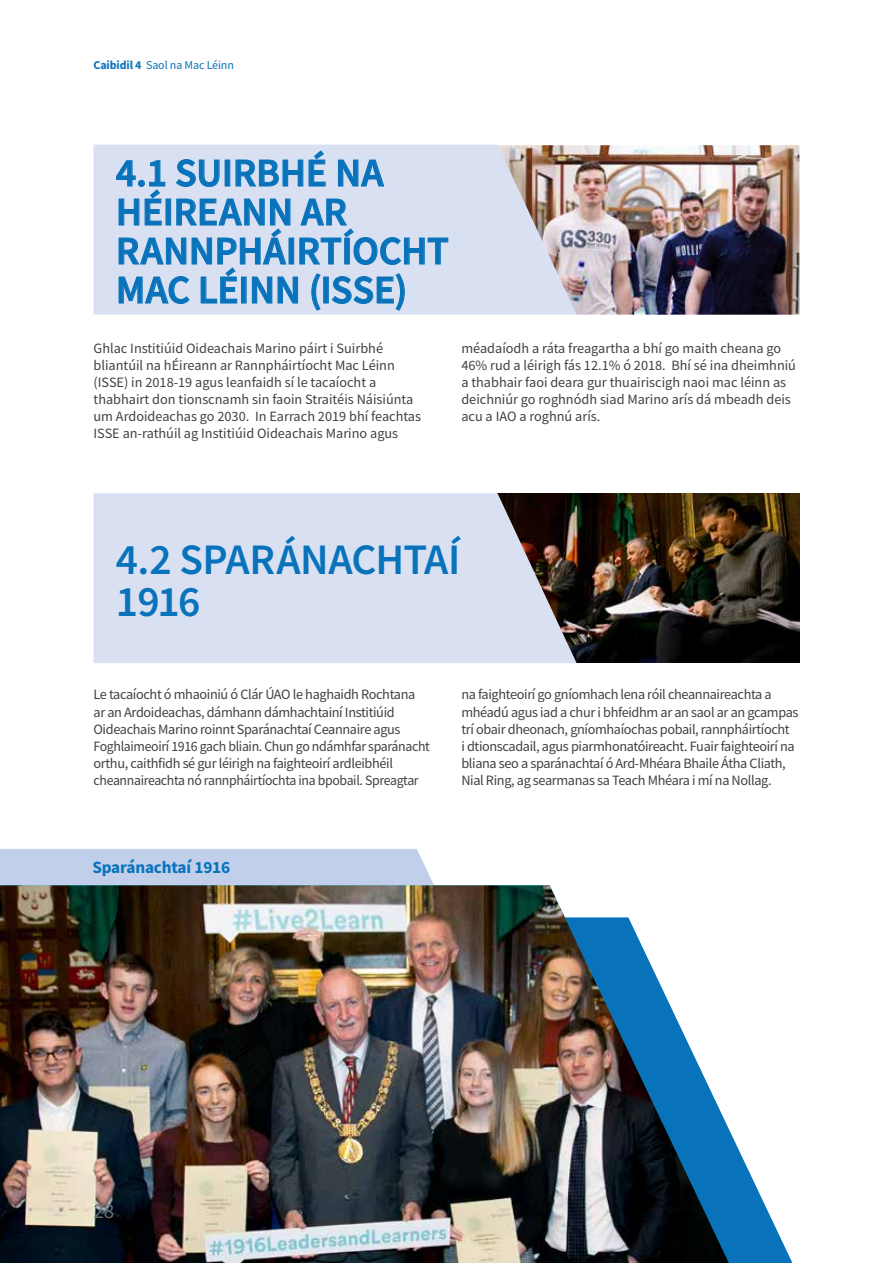
<style>
.page{position:relative;width:893px;height:1263px;background:#fff}
.page>*{position:absolute;margin:0;border:0;box-sizing:border-box;transform-origin:0 0}
.t1{font:600 43.5px/42px "Source Sans Pro";letter-spacing:-.02em;color:#0873bb}
.t2{font:600 39.75px/39px "Source Sans Pro";letter-spacing:-.01em;color:#0873bb}
.t3{font:21px "Source Sans Pro";color:#6d6e71}
.t4{font:700 17.25px "Source Sans Pro";letter-spacing:-.01em;color:#0873bb}
.t5{font:14.25px/17.1px "Source Sans Pro";letter-spacing:-.025em;color:#414042}
.t6{font:14.25px/17.1px "Source Sans Pro";color:#414042}
.t7{font:12px "Source Sans Pro";letter-spacing:-.01em;color:#0873bb}
.s1{font-weight:700}
</style>
<div class="page">
<img style="left:496px;top:145px;width:303px;height:170px">
<svg style="left:94px;top:145px;width:483px;height:169px;fill:#d9e0f2"></svg>
<svg style="left:116px;top:151px;width:332px;height:159px"></svg>
<img style="left:577px;top:493px;width:222px;height:169px">
<svg style="left:94px;top:493px;width:483px;height:170px;fill:#d9e0f2"></svg>
<div style="left:0;top:849px;width:434px;height:36px;background:#c2cfea"></div>
<svg style="left:729px;top:1129px;width:63px;height:134px"></svg>
<img style="left:0;top:885px;width:729px;height:378px">
<p class="t7" style="left:94px;top:57px;width:142px"><span class="s1">Caibidil 4</span> Saol na Mac Léinn</p>
<h2 class="t2" style="left:116px;top:153px;width:334px">4.1 SUIRBHÉ NA<br>HÉIREANN AR<br>RANNPHÁIRTÍOCHT<br>MAC LÉINN (ISSE)</h2>
<p class="t6" style="left:94px;top:339px;width:329px">Ghlac Institiúid Oideachais Marino páirt i Suirbhé bliantúil na hÉireann ar Rannpháirtíocht Mac Léinn (ISSE) in 2018-19 agus leanfaidh sí le tacaíocht a thabhairt don tionscnamh sin faoin Straitéis Náisiúnta um Ardoideachas go 2030. In Earrach 2019 bhí feachtas ISSE an-rathúil ag Institiúid Oideachais Marino agus</p>
<p class="t6" style="left:461px;top:339px;width:336px">méadaíodh a ráta freagartha a bhí go maith cheana go 46% rud a léirigh fás 12.1% ó 2018. Bhí sé ina dheimhniú a thabhair faoi deara gur thuairiscigh naoi mac léinn as deichniúr go roghnódh siad Marino arís dá mbeadh deis acu a IAO a roghnú arís.</p>
<h1 class="t1" style="left:116px;top:538px;width:346px">4.2 SPARÁNACHTAÍ<br>1916</h1>
<p class="t5" style="left:94px;top:686px;width:338px">Le tacaíocht ó mhaoiniú ó Clár ÚAO le haghaidh Rochtana ar an Ardoideachas, dámhann dámhachtainí Institiúid Oideachais Marino roinnt Sparánachtaí Ceannaire agus Foghlaimeoirí 1916 gach bliain. Chun go ndámhfar sparánacht orthu, caithfidh sé gur léirigh na faighteoirí ardleibhéil cheannaireachta nó rannpháirtíochta ina bpobail. Spreagtar</p>
<p class="t5" style="left:461px;top:686px;width:339px">na faighteoirí go gníomhach lena róil cheannaireachta a mhéadú agus iad a chur i bhfeidhm ar an saol ar an gcampas trí obair dheonach, gníomhaíochas pobail, rannpháirtíocht<br>i dtionscadail, agus piarmhonatóireacht. Fuair faighteoirí na bliana seo a sparánachtaí ó Ard-Mhéara Bhaile Átha Cliath, Nial Ring, ag searmanas sa Teach Mhéara i mí na Nollag.</p>
<p class="t4" style="left:92px;top:855px;width:139px">Sparánachtaí 1916</p>
<h3 class="t3" style="left:94px;top:1198px;width:22px">28</h3>
</div>
